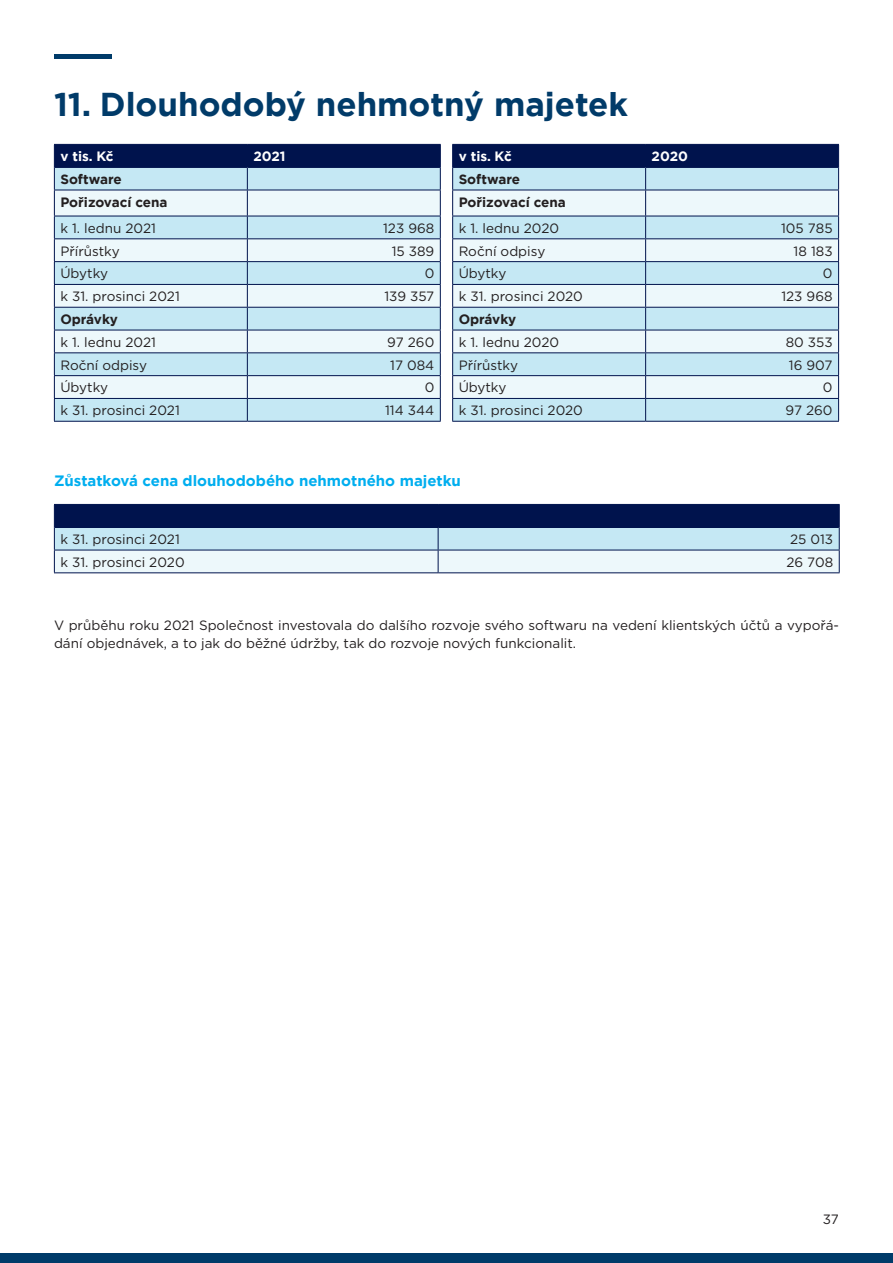
<style>
.page{position:relative;width:893px;height:1263px;background:#fff}
.page>*{position:absolute;margin:0;border:0;box-sizing:border-box;transform-origin:0 0}
.t1{font:700 33px "Gotham";color:#013b69}
.t2{font:700 15px "Gotham";color:#00aeef}
.Běžný_text_tabulka{font:13.5px "Gotham";color:#231f20}
.Běžný_text{font:13.5px/18px "Gotham";color:#231f20}
.Běžný_text_tabulka-2{font:700 13.5px "Gotham";color:#231f20}
.Nadpisy_tabulek{font:700 13.5px "Gotham";color:#fff}
</style>
<div class="page">
<div style="left:54px;top:54px;width:58px;height:5px;background:#003b69"></div>
<div style="left:0;top:1254px;width:893px;height:9px;background:#003b69"></div>
<svg style="left:54px;top:144px;width:387px;height:277px;background:#bcd4e2"></svg>
<hr style="left:54px;top:421px;width:193px;height:1px;background:#00134d">
<hr style="left:247px;top:421px;width:194px;height:1px;background:#00134d">
<hr style="left:55px;top:166px;width:192px;height:2px;background:#00134d">
<hr style="left:247px;top:166px;width:193px;height:2px;background:#00134d">
<svg style="left:452px;top:144px;width:387px;height:277px;background:#bcd4e2"></svg>
<hr style="left:452px;top:421px;width:194px;height:1px;background:#00134d">
<hr style="left:646px;top:421px;width:193px;height:1px;background:#00134d">
<hr style="left:453px;top:166px;width:193px;height:2px;background:#00134d">
<hr style="left:646px;top:166px;width:192px;height:2px;background:#00134d">
<svg style="left:54px;top:504px;width:786px;height:68px;background:#8da3bc"></svg>
<hr style="left:54px;top:572px;width:384px;height:1px;background:#00134d">
<hr style="left:438px;top:572px;width:402px;height:1px;background:#00134d">
<hr style="left:55px;top:526px;width:383px;height:2px;background:#00134d">
<hr style="left:438px;top:526px;width:401px;height:2px;background:#00134d">
<h1 class="t1" style="left:54px;top:83px;width:576px">11. Dlouhodobý nehmotný majetek</h1>
<p class="Nadpisy_tabulek" style="left:60px;top:147px;width:55px">v tis. Kč</p>
<p class="Nadpisy_tabulek" style="left:253px;top:147px;width:34px">2021</p>
<p class="Běžný_text_tabulka-2" style="left:60px;top:170px;width:63px">Software</p>
<p class="Běžný_text_tabulka-2" style="left:60px;top:193px;width:109px">Pořizovací cena</p>
<p class="Běžný_text_tabulka" style="left:60px;top:219px;width:97px">k 1. lednu 2021</p>
<p class="Běžný_text_tabulka" style="left:383px;top:219px;width:53px">123 968</p>
<p class="Běžný_text_tabulka" style="left:60px;top:242px;width:61px">Přírůstky</p>
<p class="Běžný_text_tabulka" style="left:392px;top:242px;width:44px">15 389</p>
<p class="Běžný_text_tabulka" style="left:60px;top:265px;width:49px">Úbytky</p>
<p class="Běžný_text_tabulka" style="left:425px;top:265px;width:11px">0</p>
<p class="Běžný_text_tabulka" style="left:60px;top:288px;width:121px">k 31. prosinci 2021</p>
<p class="Běžný_text_tabulka" style="left:384px;top:288px;width:51px">139 357</p>
<p class="Běžný_text_tabulka-2" style="left:60px;top:310px;width:59px">Oprávky</p>
<p class="Běžný_text_tabulka" style="left:60px;top:333px;width:97px">k 1. lednu 2021</p>
<p class="Běžný_text_tabulka" style="left:387px;top:333px;width:49px">97 260</p>
<p class="Běžný_text_tabulka" style="left:60px;top:356px;width:88px">Roční odpisy</p>
<p class="Běžný_text_tabulka" style="left:390px;top:356px;width:46px">17 084</p>
<p class="Běžný_text_tabulka" style="left:60px;top:379px;width:49px">Úbytky</p>
<p class="Běžný_text_tabulka" style="left:425px;top:379px;width:11px">0</p>
<p class="Běžný_text_tabulka" style="left:60px;top:402px;width:121px">k 31. prosinci 2021</p>
<p class="Běžný_text_tabulka" style="left:385px;top:402px;width:51px">114 344</p>
<p class="Nadpisy_tabulek" style="left:459px;top:147px;width:55px">v tis. Kč</p>
<p class="Nadpisy_tabulek" style="left:652px;top:147px;width:38px">2020</p>
<p class="Běžný_text_tabulka-2" style="left:459px;top:170px;width:63px">Software</p>
<p class="Běžný_text_tabulka-2" style="left:459px;top:193px;width:109px">Pořizovací cena</p>
<p class="Běžný_text_tabulka" style="left:459px;top:219px;width:102px">k 1. lednu 2020</p>
<p class="Běžný_text_tabulka" style="left:781px;top:219px;width:53px">105 785</p>
<p class="Běžný_text_tabulka" style="left:459px;top:242px;width:88px">Roční odpisy</p>
<p class="Běžný_text_tabulka" style="left:794px;top:242px;width:41px">18 183</p>
<p class="Běžný_text_tabulka" style="left:459px;top:265px;width:49px">Úbytky</p>
<p class="Běžný_text_tabulka" style="left:823px;top:265px;width:11px">0</p>
<p class="Běžný_text_tabulka" style="left:459px;top:288px;width:126px">k 31. prosinci 2020</p>
<p class="Běžný_text_tabulka" style="left:781px;top:288px;width:53px">123 968</p>
<p class="Běžný_text_tabulka-2" style="left:459px;top:310px;width:59px">Oprávky</p>
<p class="Běžný_text_tabulka" style="left:459px;top:333px;width:102px">k 1. lednu 2020</p>
<p class="Běžný_text_tabulka" style="left:786px;top:333px;width:48px">80 353</p>
<p class="Běžný_text_tabulka" style="left:459px;top:356px;width:61px">Přírůstky</p>
<p class="Běžný_text_tabulka" style="left:789px;top:356px;width:45px">16 907</p>
<p class="Běžný_text_tabulka" style="left:459px;top:379px;width:49px">Úbytky</p>
<p class="Běžný_text_tabulka" style="left:823px;top:379px;width:11px">0</p>
<p class="Běžný_text_tabulka" style="left:459px;top:402px;width:126px">k 31. prosinci 2020</p>
<p class="Běžný_text_tabulka" style="left:786px;top:402px;width:49px">97 260</p>
<h3 class="t2" style="left:54px;top:471px;width:408px">Zůstatková cena dlouhodobého nehmotného majetku</h3>
<p class="Běžný_text_tabulka" style="left:60px;top:531px;width:121px">k 31. prosinci 2021</p>
<p class="Běžný_text_tabulka" style="left:790px;top:531px;width:45px">25 013</p>
<p class="Běžný_text_tabulka" style="left:60px;top:553px;width:126px">k 31. prosinci 2020</p>
<p class="Běžný_text_tabulka" style="left:786px;top:553px;width:48px">26 708</p>
<p class="Běžný_text" style="left:54px;top:616px;width:786px">V průběhu roku 2021 Společnost investovala do dalšího rozvoje svého softwaru na vedení klientských účtů a vypořá&shy;dání objednávek, a to jak do běžné údržby, tak do rozvoje nových funkcionalit.</p>
<p class="Běžný_text" style="left:823px;top:1210px;width:17px">37</p>
</div>
